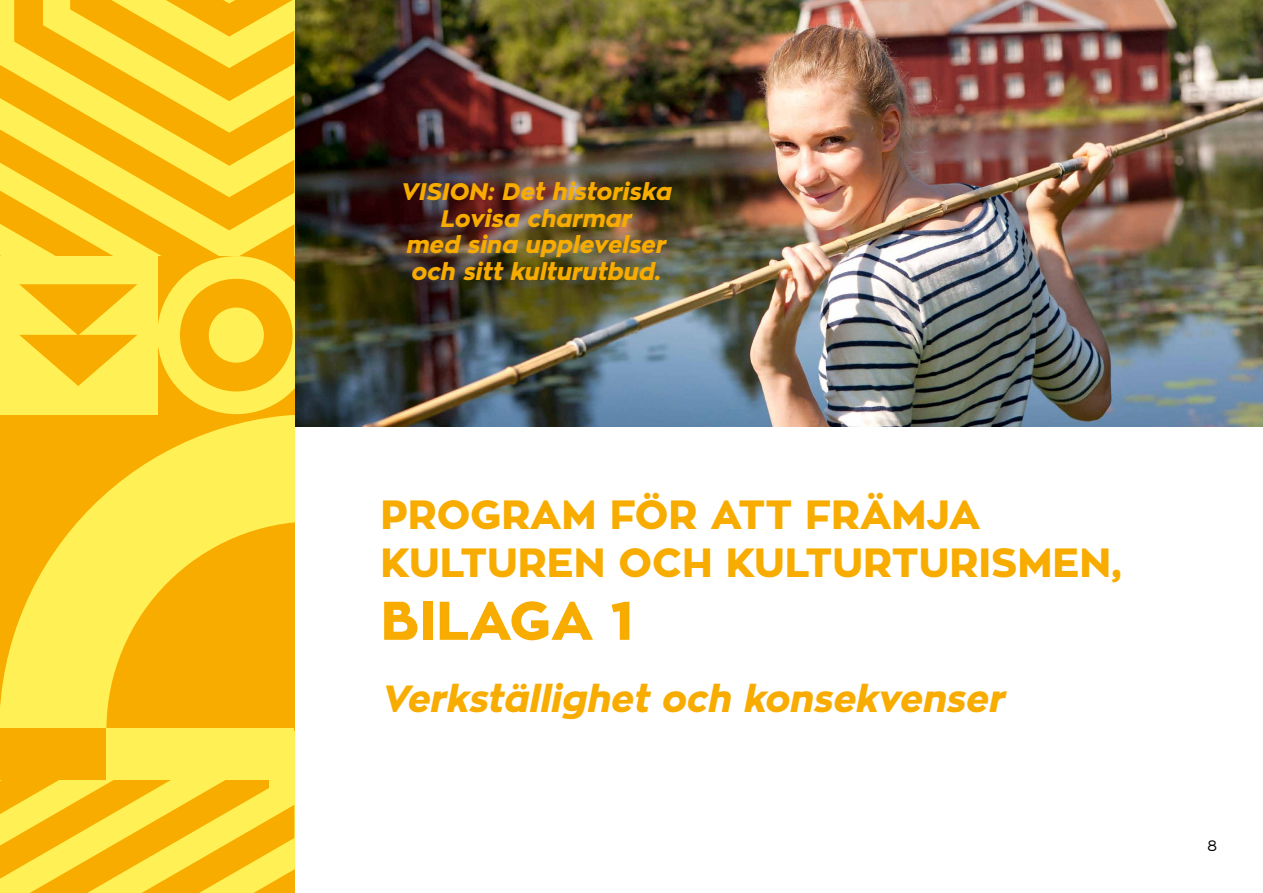
<style>
.page{position:relative;width:1263px;height:893px;background:#fff}
.page>*{position:absolute;margin:0;border:0;box-sizing:border-box;transform-origin:0 0}
.t1{font:800 54px "Zona Pro";color:#f8ac00}
.t2{font:800 40.5px/48px "Zona Pro";color:#f8ac00}
.t3{font:italic 800 37.5px "Zona Pro";color:#f8ac00}
.t4{font:italic 800 23.85px/26.4px "Zona Pro";color:#f8ac00;text-align:center}
.t5{font:15px "Zona Pro";color:#000}
</style>
<div class="page">
<img style="left:294px;top:0;width:969px;height:427px">
<svg style="left:0;top:780px;width:269px;height:113px;background:#fbcd28"></svg>
<svg style="left:0;top:780px;width:213px;height:99px;background:#fbce2a"></svg>
<svg style="left:0;top:780px;width:157px;height:34px;background:#fbcb26"></svg>
<svg style="left:0;top:230px;width:294px;height:26px;background:#fbce2a"></svg>
<svg style="left:0;top:65px;width:294px;height:165px;background:#fbcc27"></svg>
<svg style="left:14px;top:0;width:280px;height:166px;background:#fbcd29"></svg>
<svg style="left:70px;top:0;width:224px;height:101px;background:#fbcd28"></svg>
<svg style="left:0;top:414px;width:294px;height:315px;background:#fbcb26"></svg>
<div style="left:0;top:729px;width:106px;height:51px;background:#f8ac00"></div>
<div style="left:106px;top:729px;width:188px;height:51px;background:#fff155"></div>
<div style="left:0;top:256px;width:157px;height:158px;background:#fff155"></div>
<svg style="left:157px;top:256px;width:137px;height:158px;background:#fbcd29"></svg>
<svg style="left:19px;top:284px;width:118px;height:102px"></svg>
<p class="t4" style="left:400px;top:179px;width:272px">VISION: Det historiska<br>Lovisa charmar<br>med sina upplevelser och sitt kulturutbud.</p>
<h2 class="t2" style="left:381px;top:491px;width:743px">PROGRAM FÖR ATT FRÄMJA<br>KULTUREN OCH KULTURTURISMEN,</h2>
<h1 class="t1" style="left:381px;top:585px;width:254px">BILAGA 1</h1>
<h3 class="t3" style="left:381px;top:674px;width:625px">Verkställighet och konsekvenser</h3>
<p class="t5" style="left:1207px;top:836px;width:11px">8</p>
</div>
